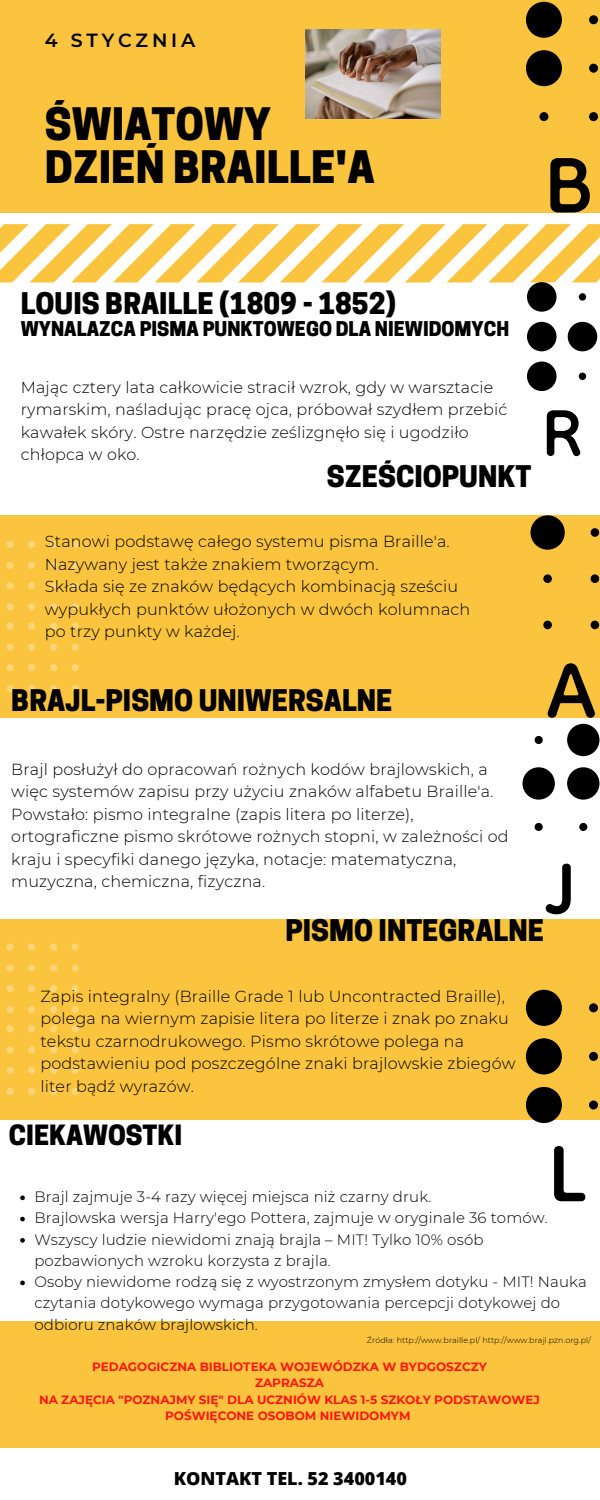
<style>
.page{position:relative;width:600px;height:1500px;background:#fff}
.page>*{position:absolute;margin:0;border:0;box-sizing:border-box;transform-origin:0 0}
.t1{font:800 42px/43.5px "Cooper Hewitt";color:#000}
.t2{font:800 28px "Cooper Hewitt";color:#000}
.t3{font:800 26.2px "Cooper Hewitt";color:#000}
.t4{font:800 19.1px "Cooper Hewitt";color:#000}
.t5{font:600 19px "Montserrat";letter-spacing:.2em;color:#000}
.t6{font:800 18px "Open Sans";color:#000}
.t7{font:300 16px/22.5px "Montserrat";letter-spacing:.01em;color:#000}
.t8{font:300 15px/21.3px "Montserrat";letter-spacing:.01em;color:#000}
.t9{font:700 12px "Montserrat";color:#ff1616}
.t10{font:300 8px "Montserrat";letter-spacing:.01em;color:#000}
</style>
<div class="page">
<svg style="left:0;top:224px;width:113px;height:58px"></svg>
<div style="left:0;top:15px;width:600px;height:197px;background:#fbc43e"></div>
<div style="left:0;top:515px;width:600px;height:203px;background:#fbc43e"></div>
<div style="left:0;top:1321px;width:600px;height:179px;background:#fbc43e"></div>
<div style="left:0;top:919px;width:600px;height:201px;background:#fbc43e"></div>
<div style="left:0;top:0;width:600px;height:32px;background:#fbc43e"></div>
<svg style="left:7px;top:603px;width:7px;height:7px"></svg>
<svg style="left:28px;top:603px;width:7px;height:7px"></svg>
<svg style="left:50px;top:603px;width:7px;height:7px"></svg>
<svg style="left:72px;top:603px;width:7px;height:7px"></svg>
<svg style="left:7px;top:582px;width:7px;height:7px"></svg>
<svg style="left:28px;top:582px;width:7px;height:7px"></svg>
<svg style="left:50px;top:582px;width:7px;height:7px"></svg>
<svg style="left:72px;top:582px;width:7px;height:7px"></svg>
<svg style="left:7px;top:562px;width:7px;height:7px"></svg>
<svg style="left:28px;top:562px;width:7px;height:7px"></svg>
<svg style="left:50px;top:562px;width:7px;height:7px"></svg>
<svg style="left:72px;top:562px;width:7px;height:7px"></svg>
<svg style="left:7px;top:541px;width:7px;height:7px"></svg>
<svg style="left:28px;top:541px;width:7px;height:7px"></svg>
<svg style="left:50px;top:541px;width:7px;height:7px"></svg>
<svg style="left:72px;top:541px;width:7px;height:7px"></svg>
<svg style="left:7px;top:685px;width:7px;height:7px"></svg>
<svg style="left:28px;top:685px;width:7px;height:7px"></svg>
<svg style="left:50px;top:685px;width:7px;height:7px"></svg>
<svg style="left:72px;top:685px;width:7px;height:7px"></svg>
<svg style="left:7px;top:664px;width:7px;height:7px"></svg>
<svg style="left:28px;top:664px;width:7px;height:7px"></svg>
<svg style="left:50px;top:664px;width:7px;height:7px"></svg>
<svg style="left:72px;top:664px;width:7px;height:7px"></svg>
<svg style="left:7px;top:644px;width:7px;height:7px"></svg>
<svg style="left:28px;top:644px;width:7px;height:7px"></svg>
<svg style="left:50px;top:644px;width:7px;height:7px"></svg>
<svg style="left:72px;top:644px;width:7px;height:7px"></svg>
<svg style="left:7px;top:623px;width:7px;height:7px"></svg>
<svg style="left:28px;top:623px;width:7px;height:7px"></svg>
<svg style="left:50px;top:623px;width:7px;height:7px"></svg>
<svg style="left:72px;top:623px;width:7px;height:7px"></svg>
<svg style="left:7px;top:1006px;width:7px;height:7px"></svg>
<svg style="left:28px;top:1006px;width:7px;height:7px"></svg>
<svg style="left:50px;top:1006px;width:7px;height:7px"></svg>
<svg style="left:72px;top:1006px;width:7px;height:7px"></svg>
<svg style="left:7px;top:985px;width:7px;height:7px"></svg>
<svg style="left:28px;top:985px;width:7px;height:7px"></svg>
<svg style="left:50px;top:985px;width:7px;height:7px"></svg>
<svg style="left:72px;top:985px;width:7px;height:7px"></svg>
<svg style="left:7px;top:965px;width:7px;height:7px"></svg>
<svg style="left:28px;top:965px;width:7px;height:7px"></svg>
<svg style="left:50px;top:965px;width:7px;height:7px"></svg>
<svg style="left:72px;top:965px;width:7px;height:7px"></svg>
<svg style="left:7px;top:944px;width:7px;height:7px"></svg>
<svg style="left:28px;top:944px;width:7px;height:7px"></svg>
<svg style="left:50px;top:944px;width:7px;height:7px"></svg>
<svg style="left:72px;top:944px;width:7px;height:7px"></svg>
<svg style="left:7px;top:1088px;width:7px;height:7px"></svg>
<svg style="left:28px;top:1088px;width:7px;height:7px"></svg>
<svg style="left:50px;top:1088px;width:7px;height:7px"></svg>
<svg style="left:72px;top:1088px;width:7px;height:7px"></svg>
<svg style="left:7px;top:1067px;width:7px;height:7px"></svg>
<svg style="left:28px;top:1067px;width:7px;height:7px"></svg>
<svg style="left:50px;top:1067px;width:7px;height:7px"></svg>
<svg style="left:72px;top:1067px;width:7px;height:7px"></svg>
<svg style="left:7px;top:1046px;width:7px;height:7px"></svg>
<svg style="left:28px;top:1046px;width:7px;height:7px"></svg>
<svg style="left:50px;top:1046px;width:7px;height:7px"></svg>
<svg style="left:72px;top:1046px;width:7px;height:7px"></svg>
<svg style="left:7px;top:1025px;width:7px;height:7px"></svg>
<svg style="left:28px;top:1025px;width:7px;height:7px"></svg>
<svg style="left:50px;top:1025px;width:7px;height:7px"></svg>
<svg style="left:72px;top:1025px;width:7px;height:7px"></svg>
<div style="left:0;top:1448px;width:600px;height:52px;background:#fff"></div>
<svg style="left:526px;top:2px;width:72px;height:211px"></svg>
<svg style="left:113px;top:224px;width:487px;height:232px"></svg>
<img style="left:306px;top:29px;width:134px;height:89px">
<svg style="left:531px;top:515px;width:68px;height:203px"></svg>
<svg style="left:522px;top:724px;width:77px;height:190px"></svg>
<svg style="left:526px;top:990px;width:72px;height:211px"></svg>
<svg style="left:20px;top:1195px;width:5px;height:5px"></svg>
<svg style="left:20px;top:1217px;width:5px;height:4px"></svg>
<svg style="left:20px;top:1238px;width:5px;height:5px"></svg>
<svg style="left:20px;top:1281px;width:5px;height:4px"></svg>
<p class="t5" style="left:45px;top:28px;width:152px">4 STYCZNIA</p>
<p class="t1" style="left:45px;top:107px;width:331px">ŚWIATOWY<br>DZIEŃ BRAILLE'A</p>
<p class="t2" style="left:21px;top:293px;width:377px">LOUIS BRAILLE (1809 - 1852)</p>
<p class="t4" style="left:21px;top:321px;width:490px">WYNALAZCA PISMA PUNKTOWEGO DLA NIEWIDOMYCH</p>
<p class="t7" style="left:21px;top:376px;width:488px">Mając cztery lata całkowicie stracił wzrok, gdy w warsztacie rymarskim, naśladując pracę ojca, próbował szydłem przebić kawałek skóry. Ostre narzędzie ześlizgnęło się i ugodziło chłopca w oko.</p>
<p class="t2" style="left:327px;top:466px;width:206px">SZEŚCIOPUNKT</p>
<p class="t7" style="left:45px;top:530px;width:406px">Stanowi podstawę całego systemu pisma Braille'a.<br>Nazywany jest także znakiem tworzącym.</p>
<p class="t7" style="left:45px;top:575px;width:427px">Składa się ze znaków będących kombinacją sześciu wypukłych punktów ułożonych w dwóch kolumnach</p>
<p class="t7" style="left:45px;top:620px;width:196px">po trzy punkty w każdej.</p>
<p class="t2" style="left:11px;top:690px;width:383px">BRAJL-PISMO UNIWERSALNE</p>
<p class="t7" style="left:11px;top:758px;width:499px">Brajl posłużył do opracowań rożnych kodów brajlowskich, a więc systemów zapisu przy użyciu znaków alfabetu Braille'a.<br>Powstało: pismo integralne (zapis litera po literze), ortograficzne pismo skrótowe rożnych stopni, w zależności od kraju i specyfiki danego języka, notacje: matematyczna, muzyczna, chemiczna, fizyczna.</p>
<p class="t2" style="left:285px;top:920px;width:260px">PISMO INTEGRALNE</p>
<p class="t7" style="left:40px;top:985px;width:477px">Zapis integralny (Braille Grade 1 lub Uncontracted Braille), polega na wiernym zapisie litera po literze i znak po znaku tekstu czarnodrukowego. Pismo skrótowe polega na podstawieniu pod poszczególne znaki brajlowskie zbiegów liter bądź wyrazów.</p>
<p class="t3" style="left:9px;top:1126px;width:175px">CIEKAWOSTKI</p>
<p class="t8" style="left:34px;top:1186px;width:399px">Brajl zajmuje 3-4 razy więcej miejsca niż czarny druk.</p>
<p class="t8" style="left:34px;top:1207px;width:515px">Brajlowska wersja Harry'ego Pottera, zajmuje w oryginale 36 tomów.</p>
<p class="t8" style="left:34px;top:1229px;width:451px">Wszyscy ludzie niewidomi znają brajla – MIT! Tylko 10% osób pozbawionych wzroku korzysta z brajla.</p>
<p class="t8" style="left:34px;top:1271px;width:554px">Osoby niewidome rodzą się z wyostrzonym zmysłem dotyku - MIT! Nauka czytania dotykowego wymaga przygotowania percepcji dotykowej do odbioru znaków brajlowskich.</p>
<p class="t10" style="left:367px;top:1335px;width:226px">Źródła: http://www.braille.pl/ http://www.brajl.pzn.org.pl/</p>
<p class="t9" style="left:92px;top:1359px;width:396px">PEDAGOGICZNA BIBLIOTEKA WOJEWÓDZKA W BYDGOSZCZY</p>
<p class="t9" style="left:255px;top:1376px;width:70px">ZAPRASZA</p>
<p class="t9" style="left:39px;top:1392px;width:502px">NA ZAJĘCIA "POZNAJMY SIĘ" DLA UCZNIÓW KLAS 1-5 SZKOŁY PODSTAWOWEJ</p>
<p class="t9" style="left:165px;top:1409px;width:247px">POŚWIĘCONE OSOBOM NIEWIDOMYM</p>
<p class="t6" style="left:174px;top:1465px;width:235px">KONTAKT TEL. 52 3400140</p>
</div>
